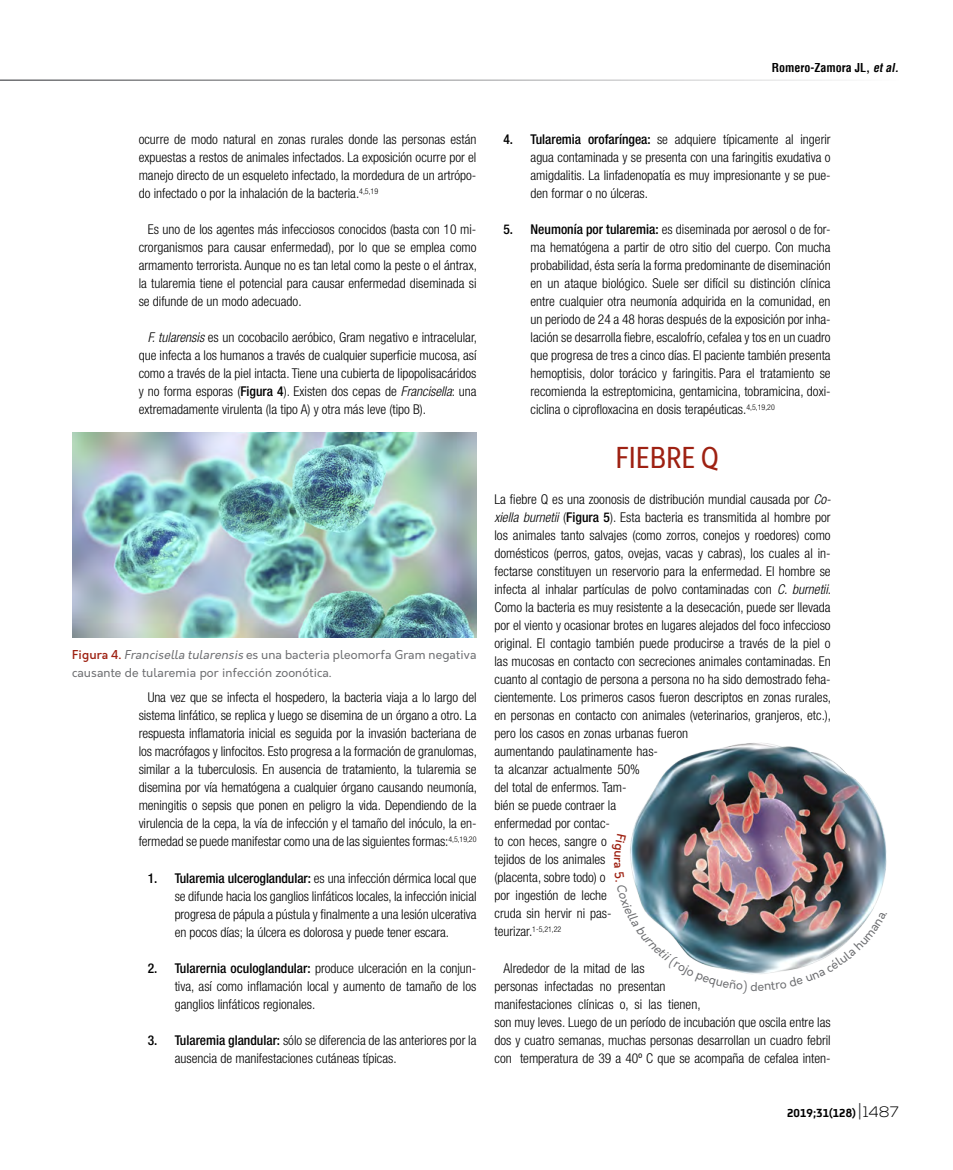
<style>
.page{position:relative;width:953px;height:1170px;background:#fff}
.page>*{position:absolute;margin:0;border:0;box-sizing:border-box;transform-origin:0 0}
.t1{font:27px "Decalotype";color:#9e2112}
.t2{font:300 condensed 13.5px/18px "Helvetica Neue";color:#000;text-align:justify}
.t3{font:700 12.45px "Metroflex Uni";color:#000}
.t4{font:12px/18px "Orkney";letter-spacing:.01em;color:#6d6e71}
.t5{font:700 condensed 12px "Helvetica";color:#000}
.s1{font-style:italic}
.s2{font-weight:500}
.s3{font-weight:500;color:#9e2112}
.s4{font-family:"Nexa";font-weight:300;font-size:15px}
</style>
<div class="page">
<img style="left:72px;top:432px;width:404px;height:205px">
<img style="left:632px;top:743px;width:252px;height:90px">
<hr style="left:0;top:79px;width:898px;height:2px;background:#6d6e71">
<svg style="left:858px;top:1103px;width:2px;height:16px"></svg>
<img style="left:630px;top:833px;width:257px;height:141px">
<p class="t5" style="left:771px;top:60px;width:131px">Romero-Zamora JL, <span class="s1">etal.</span></p>
<p class="t2" style="left:139px;top:130px;width:339px">ocurre de modo natural en zonas rurales donde las personas están expuestas a restos de animales infectados. La exposición ocurre por el manejo directo de un esqueleto infectado, la mordedura de un artrópo&shy;do infectado o por la inhalación de la bacteria.<sup>4,5,19</sup></p>
<p class="t2" style="left:139px;top:220px;width:340px;text-indent:9px">Es uno de los agentes más infecciosos conocidos (basta con 10 mi&shy;crorganismos para causar enfermedad), por lo que se emplea como armamento terrorista. Aunque no es tan letal como la peste o el ántrax, la tularemia tiene el potencial para causar enfermedad diseminada si se difunde de un modo adecuado.</p>
<p class="t2" style="left:139px;top:328px;width:340px;text-indent:9px"><span class="s1">F. tularensis</span> es un cocobacilo aeróbico, Gram negativo e intracelular, que infecta a los humanos a través de cualquier superficie mucosa, así como a través de la piel intacta. Tiene una cubierta de lipopolisacáridos y no forma esporas (<span class="s2">Figura 4</span>). Existen dos cepas de <span class="s1">Francisella</span>: una extremadamente virulenta (la tipo A) y otra más leve (tipo B).</p>
<p class="t4" style="left:72px;top:645px;width:406px"><span class="s3">Figura 4.</span> <span class="s1">Francisella tularensis</span> es una bacteria pleomorfa Gram negativa causante de tularemia por infección zoonótica.</p>
<p class="t2" style="left:139px;top:688px;width:340px;text-indent:9px">Una vez que se infecta el hospedero, la bacteria viaja a lo largo del sistema linfático, se replica y luego se disemina de un órgano a otro. La respuesta inflamatoria inicial es seguida por la invasión bacteriana de los macrófagos y linfocitos. Esto progresa a la formación de granulomas, similar a la tuberculosis. En ausencia de tratamiento, la tularemia se disemina por vía hematógena a cualquier órgano causando neumonía, meningitis o sepsis que ponen en peligro la vida. Dependiendo de la virulencia de la cepa, la vía de infección y el tamaño del inóculo, la en&shy;fermedad se puede manifestar como una de las siguientes formas:<sup>4,5,19,20</sup></p>
<p class="t2" style="left:175px;top:868px;width:303px;text-indent:-27px"><span class="s2">1. Tularemia ulceroglandular:</span> es una infección dérmica local que se difunde hacia los ganglios linfáticos locales, la infección inicial progresa de pápula a pústula y finalmente a una lesión ulcerativa en pocos días; la úlcera es dolorosa y puede tener escara.</p>
<p class="t2" style="left:175px;top:958px;width:303px;text-indent:-27px"><span class="s2">2. Tularernia oculoglandular:</span> produce ulceración en la conjun&shy;tiva, así como inflamación local y aumento de tamaño de los ganglios linfáticos regionales.</p>
<p class="t2" style="left:175px;top:1030px;width:303px;text-indent:-27px"><span class="s2">3. Tularemia glandular:</span> sólo se diferencia de las anteriores por la ausencia de manifestaciones cutáneas típicas.</p>
<p class="t2" style="left:530px;top:130px;width:302px;text-indent:-27px"><span class="s2">4. Tularemia orofaríngea:</span> se adquiere típicamente al ingerir agua contaminada y se presenta con una faringitis exudativa o amigdalitis. La linfadenopatía es muy impresionante y se pue&shy;den formar o no úlceras.</p>
<p class="t2" style="left:530px;top:220px;width:302px;text-indent:-27px"><span class="s2">5. Neumonía por tularemia:</span> es diseminada por aerosol o de for&shy;ma hematógena a partir de otro sitio del cuerpo. Con mucha probabilidad, ésta sería la forma predominante de diseminación en un ataque biológico. Suele ser difícil su distinción clínica entre cualquier otra neumonía adquirida en la comunidad, en un periodo de 24 a 48 horas después de la exposición por inha&shy;lación se desarrolla fiebre, escalofrío, cefalea y tos en un cuadro que progresa de tres a cinco días. El paciente también presenta hemoptisis, dolor torácico y faringitis. Para el tratamiento se recomienda la estreptomicina, gentamicina, tobramicina, doxi&shy;ciclina o ciprofloxacina en dosis terapéuticas.<sup>4,5,19,20</sup></p>
<h1 class="t1" style="left:615px;top:436px;width:104px">FIEBRE Q</h1>
<p class="t2" style="left:494px;top:490px;width:338px;text-align:left">La fiebre Q es una zoonosis de distribución mundial causada por <span class="s1">Co&shy;xiella burnetii</span> (<span class="s2">Figura 5</span>). Esta bacteria es transmitida al hombre por los animales tanto salvajes (como zorros, conejos y roedores) como domésticos (perros, gatos, ovejas, vacas y cabras), los cuales al in&shy;fectarse constituyen un reservorio para la enfermedad. El hombre se infecta al inhalar partículas de polvo contaminadas con <span class="s1">C. burnetii</span>.<br>Como la bacteria es muy resistente a la desecación, puede ser llevada por el viento y ocasionar brotes en lugares alejados del foco infeccioso original. El contagio también puede producirse a través de la piel o las mucosas en contacto con secreciones animales contaminadas. En cuanto al contagio de persona a persona no ha sido demostrado feha&shy;cientemente. Los primeros casos fueron descriptos en zonas rurales, en personas en contacto con animales (veterinarios, granjeros, etc.), pero los casos en zonas urbanas fueron<br>aumentando paulatinamente has-<br>ta alcanzar actualmente 50%<br>del total de enfermos. Tam-<br>bién se puede contraer la<br>enfermedad por contac-<br>to con heces, sangre o<br>tejidos de los animales<br>(placenta, sobre todo) o<br>por ingestión de leche<br>cruda sin hervir ni pas-<br>teurizar.<sup>1-5,21,22</sup></p>
<p class="t2" style="left:494px;top:958px;width:338px;text-align:left;text-indent:9px">Alrededor de la mitad de las<br>personas infectadas no presentan<br>manifestaciones clínicas o, si las tienen,<br>son muy leves. Luego de un período de incubación que oscila entre las dos y cuatro semanas, muchas personas desarrollan un cuadro febril con temperatura de 39 a 40º C que se acompaña de cefalea inten-</p>
<p class="t3" style="left:787px;top:1105px;width:113px">2019;31(128) <span class="s4">1487</span></p>
</div>
